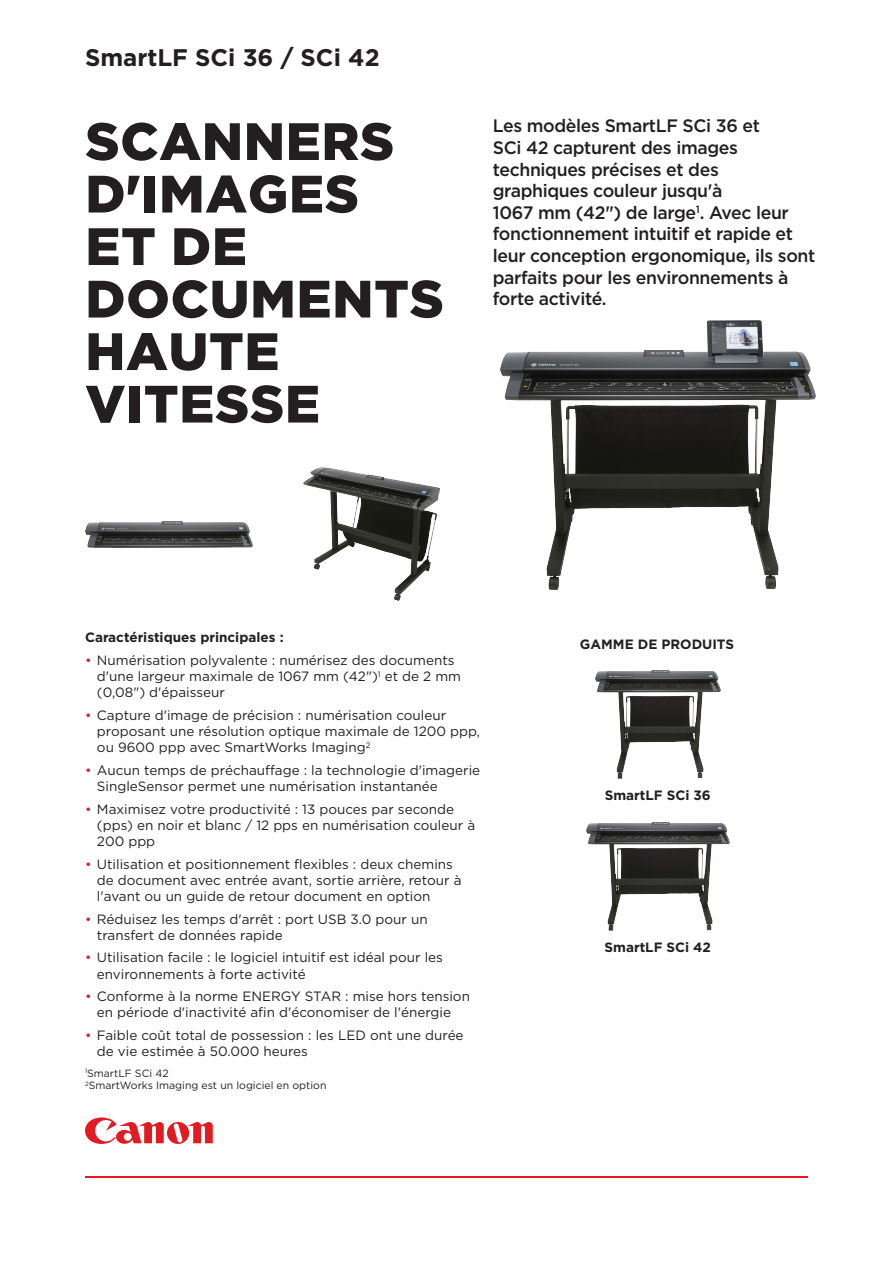
<style>
.page{position:relative;width:893px;height:1263px;background:#fff}
.page>*{position:absolute;margin:0;border:0;box-sizing:border-box;transform-origin:0 0}
.COVER_HEADER_LARGE{font:900 52.5px/52.5px "Gotham";letter-spacing:.015em;color:#231f20}
.t1{font:700 24px "Gotham";color:#231f20}
.INTRO{font:500 18px/21.6px "Gotham";letter-spacing:-.02em;color:#231f20}
.t2{font:13.5px/16.2px "Gotham";color:#231f20}
.BODY_BULLETS{font:700 13.5px "Gotham";color:#231f20}
.BODY{font:700 13.5px "Gotham";color:#231f20}
.SUBHEAD{font:700 13.5px "Gotham";color:#231f20}
.t3{font:10.5px/12.6px "Gotham";color:#231f20}
.s1{color:#e21a21}
</style>
<div class="page">
<svg style="left:85px;top:1117px;width:128px;height:27px"></svg>
<hr style="left:85px;top:1176px;width:723px;height:2px;background:#e21a21">
<img style="left:303px;top:467px;width:137px;height:134px">
<img style="left:500px;top:320px;width:315px;height:269px">
<img style="left:595px;top:671px;width:125px;height:108px">
<img style="left:586px;top:822px;width:143px;height:108px">
<img style="left:85px;top:521px;width:168px;height:26px">
<p class="t1" style="left:85px;top:42px;width:296px">SmartLF SCi 36 / SCi 42</p>
<p class="COVER_HEADER_LARGE" style="left:85px;top:114px;width:360px">SCANNERS<br>D'IMAGES<br>ET DE<br>DOCUMENTS<br>HAUTE<br>VITESSE</p>
<p class="INTRO" style="left:493px;top:115px;width:324px">Les modèles SmartLF SCi 36 et<br>SCi 42 capturent des images techniques précises et des graphiques couleur jusqu'à<br>1067 mm (42") de large<sup>1</sup>. Avec leur fonctionnement intuitif et rapide et leur conception ergonomique, ils sont parfaits pour les environnements à forte activité.</p>
<p class="BODY_BULLETS" style="left:85px;top:628px;width:200px">Caractéristiques principales :</p>
<p class="t2" style="left:97px;top:652px;width:365px;text-indent:-12px"><span class="s1">•</span> Numérisation polyvalente : numérisez des documents d'une largeur maximale de 1067 mm (42")<sup>1</sup> et de 2 mm (0,08") d'épaisseur</p>
<p class="t2" style="left:97px;top:707px;width:385px;text-indent:-12px"><span class="s1">•</span> Capture d'image de précision : numérisation couleur proposant une résolution optique maximale de 1200 ppp, ou 9600 ppp avec SmartWorks Imaging<sup>2</sup></p>
<p class="t2" style="left:97px;top:762px;width:385px;text-indent:-12px"><span class="s1">•</span> Aucun temps de préchauffage : la technologie d'imagerie<br>SingleSensor permet une numérisation instantanée</p>
<p class="t2" style="left:97px;top:800px;width:380px;text-indent:-12px"><span class="s1">•</span> Maximisez votre productivité : 13 pouces par seconde (pps) en noir et blanc / 12 pps en numérisation couleur à<br>200 ppp</p>
<p class="t2" style="left:97px;top:855px;width:366px;text-indent:-12px"><span class="s1">•</span> Utilisation et positionnement flexibles : deux chemins de document avec entrée avant, sortie arrière, retour à l'avant ou un guide de retour document en option</p>
<p class="t2" style="left:97px;top:910px;width:332px;text-indent:-12px"><span class="s1">•</span> Réduisez les temps d'arrêt : port USB 3.0 pour un transfert de données rapide</p>
<p class="t2" style="left:97px;top:949px;width:348px;text-indent:-12px"><span class="s1">•</span> Utilisation facile : le logiciel intuitif est idéal pour les environnements à forte activité</p>
<p class="t2" style="left:85px;top:988px;width:386px;text-align:center"><span class="s1">•</span> Conforme à la norme ENERGY STAR : mise hors tension en période d'inactivité afin d'économiser de l'énergie</p>
<p class="t2" style="left:97px;top:1027px;width:368px;text-indent:-12px"><span class="s1">•</span> Faible coût total de possession : les LED ont une durée de vie estimée à 50.000 heures</p>
<p class="t3" style="left:85px;top:1066px;width:243px"><sup>1</sup>SmartLF SCi 42<br><sup>2</sup>SmartWorks Imaging est un logiciel en option</p>
<p class="SUBHEAD" style="left:580px;top:635px;width:156px">GAMME DE PRODUITS</p>
<p class="BODY" style="left:605px;top:786px;width:108px">SmartLF SCi 36</p>
<p class="BODY" style="left:605px;top:938px;width:108px">SmartLF SCi 42</p>
</div>
